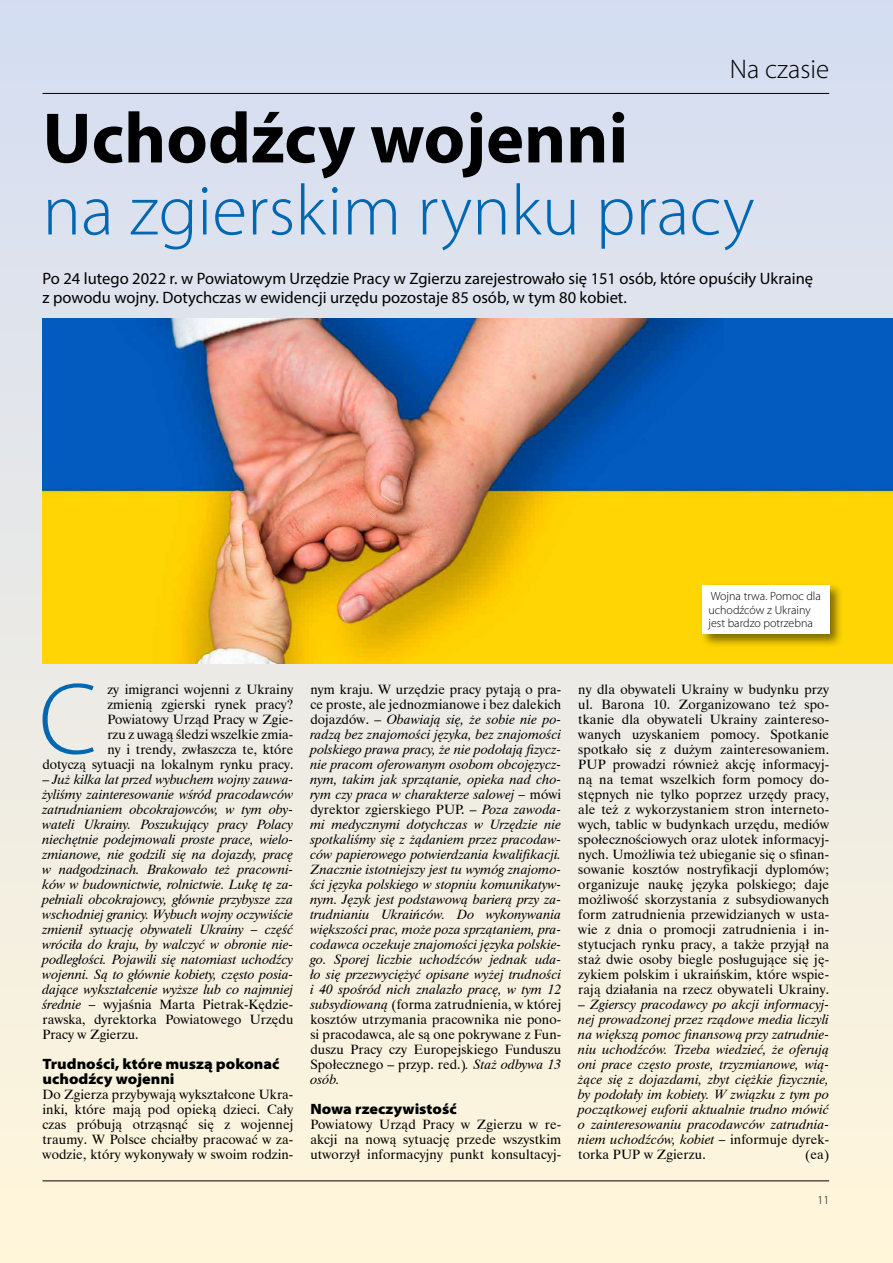
<style>
.page{position:relative;width:893px;height:1263px;background:#fff}
.page>*{position:absolute;margin:0;border:0;box-sizing:border-box;transform-origin:0 0}
.t1{font:300 102.45px "Myriad Pro";color:#0067b2}
.t2{font:300 72px "Myriad Pro";color:#0067b2}
.t3{font:700 72px "Myriad Pro";color:#000}
.t4{font:300 27px "Myriad Pro";color:#000}
.t5{font:16.5px/19.5px "Myriad Pro";color:#000}
.t6{font:900 semi-expanded 15px/15px "Myriad Pro";color:#000}
.t7{font:italic 13.5px/15px "Dutch 801 BT";letter-spacing:.005em;color:#000;text-align:justify}
.t8{font:13.5px/15px "Dutch 801 BT";color:#000;text-align:justify}
.t9{font:300 12px/13.5px "Myriad Pro";color:#000}
.s1{font-style:normal}
</style>
<div class="page">
<div style="left:0;top:0;width:893px;height:1263px;background:linear-gradient(to bottom,#d1dbf0,#fff6d9)"></div>
<hr style="left:43px;top:1180px;width:786px;height:1px;background:#000">
<hr style="left:43px;top:93px;width:786px;height:1px;background:#000">
<img style="left:43px;top:318px;width:850px;height:345px">
<div style="left:700px;top:582px;width:143px;height:66px;background:#000;opacity:.5"></div>
<div style="left:702px;top:585px;width:127px;height:48px;background:#fff"></div>
<h3 class="t4" style="left:730px;top:54px;width:101px">Na czasie</h3>
<h2 class="t3" style="left:43px;top:91px;width:587px">Uchodźcy wojenni</h2>
<h2 class="t2" style="left:43px;top:171px;width:713px">na zgierskim rynku pracy</h2>
<p class="t5" style="left:43px;top:268px;width:772px">Po 24 lutego 2022 r. w Powiatowym Urzędzie Pracy w Zgierzu zarejestrowało się 151 osób, które opuściły Ukrainę z powodu wojny. Dotychczas w ewidencji urzędu pozostaje 85 osób, w tym 80 kobiet.</p>
<p class="t9" style="left:708px;top:589px;width:114px">Wojna trwa. Pomoc dla uchodźców z Ukrainy jest bardzo potrzebna</p>
<h1 class="t1" style="left:39px;top:663px;width:60px">C</h1>
<p class="t8" style="left:43px;top:681px;width:252px;text-align:right">zy imigranci wojenni z Ukrainy<br>zmienią zgierski rynek pracy?<br>Powiatowy Urząd Pracy w Zgie-<br>rzu z uwagą śledzi wszelkie zmia-<br>ny i trendy, zwłaszcza te, które<br>dotyczą sytuacji na lokalnym rynku pracy.</p>
<p class="t7" style="left:43px;top:771px;width:252px"><span class="s1">–</span> Już kilka lat przed wybuchem wojny zauwa&shy;żyliśmy zainteresowanie wśród pracodawców zatrudnianiem obcokrajowców, w tym oby&shy;wateli Ukrainy. Poszukujący pracy Polacy niechętnie podejmowali proste prace, wielo&shy;zmianowe, nie godzili się na dojazdy, pracę w nadgodzinach. Brakowało też pracowni&shy;ków w budownictwie, rolnictwie. Lukę tę za&shy;pełniali obcokrajowcy, głównie przybysze zza wschodniej granicy. Wybuch wojny oczywiście zmienił sytuację obywateli Ukrainy – część wróciła do kraju, by walczyć w obronie nie&shy;podległości. Pojawili się natomiast uchodźcy wojenni. Są to głównie kobiety, często posia&shy;dające wykształcenie wyższe lub co najmniej średnie – <span class="s1">wyjaśnia Marta Pietrak-Kędzie&shy;rawska, dyrektorka Powiatowego Urzędu Pracy w Zgierzu.</span></p>
<p class="t6" style="left:43px;top:1056px;width:238px">Trudności, które muszą pokonać uchodźcy wojenni</p>
<p class="t8" style="left:43px;top:1086px;width:252px">Do Zgierza przybywają wykształcone Ukra&shy;inki, które mają pod opieką dzieci. Cały czas próbują otrząsnąć się z wojennej traumy. W Polsce chciałby pracować w za&shy;wodzie, który wykonywały w swoim rodzin-</p>
<p class="t7" style="left:310px;top:681px;width:252px"><span class="s1">nym kraju. W urzędzie pracy pytają o pra&shy;ce proste, ale jednozmianowe i bez dalekich dojazdów. –</span> Obawiają się, że sobie nie po&shy;radzą bez znajomości języka, bez znajomości polskiego prawa pracy, że nie podołają fizycz&shy;nie pracom oferowanym osobom obcojęzycz&shy;nym, takim jak sprzątanie, opieka nad cho&shy;rym czy praca w charakterze salowej – <span class="s1">mówi dyrektor zgierskiego PUP. –</span> Poza zawoda&shy;mi medycznymi dotychczas w Urzędzie nie spotkaliśmy się z żądaniem przez pracodaw&shy;ców papierowego potwierdzania kwalifikacji.<br>Znacznie istotniejszy jest tu wymóg znajomo&shy;ści języka polskiego w stopniu komunikatyw&shy;nym. Język jest podstawową barierą przy za&shy;trudnianiu Ukraińców. Do wykonywania większości prac, może poza sprzątaniem, pra&shy;codawca oczekuje znajomości języka polskie&shy;go. Sporej liczbie uchodźców jednak uda&shy;ło się przezwyciężyć opisane wyżej trudności i 40 spośród nich znalazło pracę, w tym 12 subsydiowaną <span class="s1">(forma zatrudnienia, w której kosztów utrzymania pracownika nie pono&shy;si pracodawca, ale są one pokrywane z Fun&shy;duszu Pracy czy Europejskiego Funduszu Społecznego – przyp. red.)</span>. Staż odbywa 13 osób.</p>
<p class="t6" style="left:310px;top:1101px;width:148px">Nowa rzeczywistość</p>
<p class="t8" style="left:310px;top:1116px;width:252px">Powiatowy Urząd Pracy w Zgierzu w re&shy;akcji na nową sytuację przede wszystkim utworzył informacyjny punkt konsultacyj-</p>
<p class="t8" style="left:578px;top:681px;width:252px">ny dla obywateli Ukrainy w budynku przy ul. Barona 10. Zorganizowano też spo&shy;tkanie dla obywateli Ukrainy zaintereso&shy;wanych uzyskaniem pomocy. Spotkanie spotkało się z dużym zainteresowaniem.<br>PUP prowadzi również akcję informacyj&shy;ną na temat wszelkich form pomocy do&shy;stępnych nie tylko poprzez urzędy pracy, ale też z wykorzystaniem stron interneto&shy;wych, tablic w budynkach urzędu, mediów społecznościowych oraz ulotek informacyj&shy;nych. Umożliwia też ubieganie się o sfinan&shy;sowanie kosztów nostryfikacji dyplomów; organizuje naukę języka polskiego; daje możliwość skorzystania z subsydiowanych form zatrudnienia przewidzianych w usta&shy;wie z dnia o promocji zatrudnienia i in&shy;stytucjach rynku pracy, a także przyjął na staż dwie osoby biegle posługujące się ję&shy;zykiem polskim i ukraińskim, które wspie&shy;rają działania na rzecz obywateli Ukrainy.</p>
<p class="t7" style="left:578px;top:995px;width:252px"><span class="s1">–</span> Zgierscy pracodawcy po akcji informacyj&shy;nej prowadzonej przez rządowe media liczyli na większą pomoc finansową przy zatrudnie&shy;niu uchodźców. Trzeba wiedzieć, że oferują oni prace często proste, trzyzmianowe, wią&shy;żące się z dojazdami, zbyt ciężkie fizycznie, by podołały im kobiety. W związku z tym po początkowej euforii aktualnie trudno mówić o zainteresowaniu pracodawców zatrudnia&shy;niem uchodźców, kobiet – <span class="s1">informuje dyrek&shy;torka PUP w Zgierzu.</span></p>
<p class="t8" style="left:805px;top:1146px;width:25px">(ea)</p>
<p class="t9" style="left:817px;top:1193px;width:13px">11</p>
</div>
